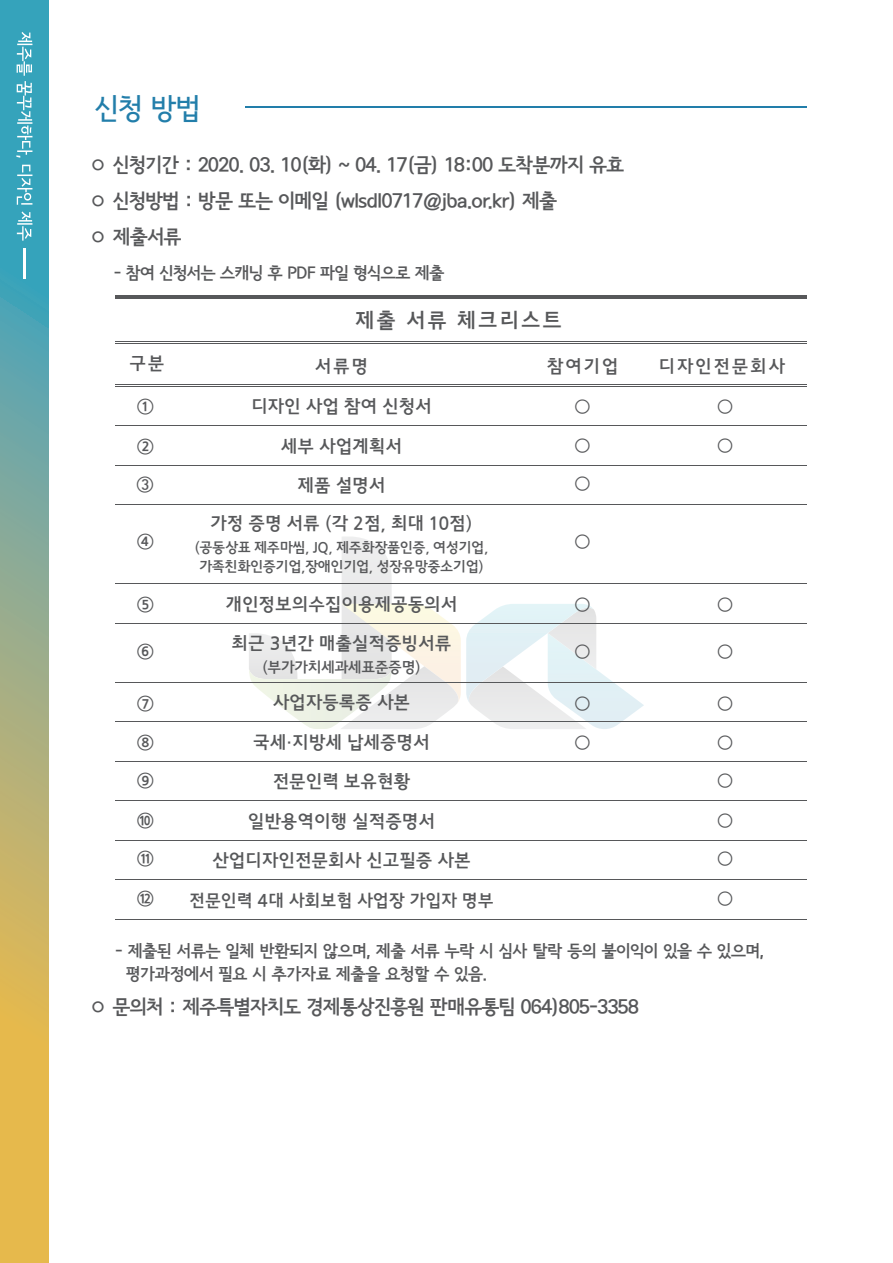
<style>
.page{position:relative;width:893px;height:1263px;background:#fff}
.page>*{position:absolute;margin:0;border:0;box-sizing:border-box;transform-origin:0 0}
.t1{font:28.5px "Seoul Namsan B";color:#227eaa}
.t2{font:21px "Jeju Gothic";letter-spacing:.1em;color:#57585a}
.t3{font:19.5px "Seoul Namsan EB";letter-spacing:-.025em;color:#57585a}
.t4{font:18px/38.2px "Jeju Gothic";color:#57585a;text-align:justify}
.t5{font:18px "Jeju Gothic";letter-spacing:.1em;color:#57585a}
.t6{font:18px "Seoul Namsan B";color:#57585a}
.t7{font:17.25px "Jeju Gothic";color:#57585a}
.t8{font:16.5px/22.5px "Seoul Namsan EB";letter-spacing:-.01em;color:#57585a}
.t9{font:15px "Jeju Gothic";letter-spacing:-.025em;color:#57585a}
.t10{font:14.25px/19.5px "Jeju Gothic";letter-spacing:-.025em;color:#57585a;text-align:center}
</style>
<div class="page">
<hr style="left:246px;top:106px;width:561px;height:2px;background:#227eaa">
<svg style="left:0;top:0;width:49px;height:1263px"></svg>
<svg style="left:16px;top:32px;width:16px;height:126px"></svg>
<svg style="left:17px;top:165px;width:15px;height:40px"></svg>
<svg style="left:17px;top:211px;width:15px;height:30px"></svg>
<hr style="left:24px;top:248px;width:2px;height:31px;background:#fff">
<svg style="left:249px;top:537px;width:395px;height:192px"></svg>
<hr style="left:115px;top:296px;width:692px;height:3px;background:#57585a">
<hr style="left:115px;top:343px;width:692px;height:1px;background:#57585a">
<hr style="left:115px;top:341px;width:692px;height:1px;background:#57585a">
<hr style="left:115px;top:425px;width:692px;height:1px;background:#57585a">
<hr style="left:115px;top:386px;width:692px;height:1px;background:#57585a">
<hr style="left:115px;top:384px;width:692px;height:1px;background:#57585a">
<hr style="left:115px;top:465px;width:692px;height:1px;background:#57585a">
<hr style="left:115px;top:504px;width:692px;height:1px;background:#57585a">
<hr style="left:115px;top:583px;width:692px;height:1px;background:#57585a">
<hr style="left:115px;top:623px;width:692px;height:1px;background:#57585a">
<hr style="left:115px;top:682px;width:692px;height:1px;background:#57585a">
<hr style="left:115px;top:721px;width:692px;height:1px;background:#57585a">
<hr style="left:115px;top:761px;width:692px;height:1px;background:#57585a">
<hr style="left:115px;top:800px;width:692px;height:1px;background:#57585a">
<hr style="left:115px;top:839px;width:692px;height:1px;background:#57585a">
<hr style="left:115px;top:879px;width:692px;height:1px;background:#57585a">
<hr style="left:115px;top:918px;width:692px;height:1px;background:#57585a">
<h1 class="t1" style="left:95px;top:94px;width:107px">신청 방법</h1>
<p class="t3" style="left:89px;top:155px;width:536px">○ 신청기간 : 2020. 03. 10(화) ~ 04. 17(금) 18:00 도착분까지 유효</p>
<p class="t3" style="left:89px;top:191px;width:469px">○ 신청방법 : 방문 또는 이메일 (wlsdl0717@jba.or.kr) 제출</p>
<p class="t3" style="left:89px;top:227px;width:94px">○ 제출서류</p>
<p class="t8" style="left:114px;top:263px;width:332px">- 참여 신청서는 스캐닝 후 PDF 파일 형식으로 제출</p>
<p class="t2" style="left:355px;top:311px;width:208px">제출 서류 체크리스트</p>
<p class="t4" style="left:129px;top:345px;width:36px">구분</p>
<p class="t4" style="left:315px;top:348px;width:55px">서류명</p>
<p class="t4" style="left:547px;top:348px;width:73px">참여기업</p>
<p class="t5" style="left:658px;top:358px;width:128px">디자인전문회사</p>
<p class="t4" style="left:137px;top:389px;width:18px">①</p>
<p class="t4" style="left:137px;top:428px;width:18px">②</p>
<p class="t6" style="left:137px;top:475px;width:18px">③</p>
<p class="t4" style="left:137px;top:524px;width:18px">④</p>
<p class="t4" style="left:137px;top:586px;width:18px">⑤</p>
<p class="t4" style="left:137px;top:633px;width:18px">⑥</p>
<p class="t4" style="left:137px;top:686px;width:18px">⑦<br>⑧<br>⑨</p>
<p class="t4" style="left:137px;top:802px;width:18px">⑩</p>
<p class="t4" style="left:137px;top:840px;width:18px">⑪</p>
<p class="t4" style="left:137px;top:880px;width:18px">⑫</p>
<p class="t4" style="left:251px;top:389px;width:182px">디자인 사업 참여 신청서</p>
<p class="t4" style="left:573px;top:389px;width:19px">○ ○ ○</p>
<p class="t4" style="left:210px;top:428px;width:264px;line-height:38.7px;text-align:center">세부 사업계획서<br>제품 설명서<br>가정 증명 서류 (각 2점, 최대 10점)</p>
<p class="t10" style="left:195px;top:538px;width:295px">(공동상표 제주마씸, JQ, 제주화장품인증, 여성기업, 가족친화인증기업,장애인기업, 성장유망중소기업)</p>
<p class="t4" style="left:226px;top:586px;width:233px;line-height:39.5px;text-align:center">개인정보의수집이용제공동의서 최근 3년간 매출실적증빙서류</p>
<p class="t9" style="left:262px;top:660px;width:160px">(부가가치세과세표준증명)</p>
<p class="t4" style="left:212px;top:684px;width:260px;line-height:39.5px;text-align:center">사업자등록증 사본<br>국세·지방세 납세증명서<br>전문인력 보유현황<br>일반용역이행 실적증명서 산업디자인전문회사 신고필증 사본</p>
<p class="t7" style="left:189px;top:892px;width:306px">전문인력 4대 사회보험 사업장 가입자 명부</p>
<p class="t4" style="left:573px;top:524px;width:19px">○</p>
<p class="t4" style="left:573px;top:586px;width:19px">○</p>
<p class="t4" style="left:573px;top:633px;width:19px">○</p>
<p class="t4" style="left:573px;top:686px;width:19px">○ ○</p>
<p class="t4" style="left:716px;top:389px;width:19px">○ ○</p>
<p class="t4" style="left:716px;top:586px;width:19px">○</p>
<p class="t4" style="left:716px;top:634px;width:19px">○</p>
<p class="t4" style="left:716px;top:686px;width:19px">○ ○ ○</p>
<p class="t4" style="left:716px;top:802px;width:19px">○ ○</p>
<p class="t4" style="left:716px;top:880px;width:19px">○</p>
<p class="t8" style="left:126px;top:941px;width:639px;text-indent:-11px">- 제출된 서류는 일체 반환되지 않으며, 제출 서류 누락 시 심사 탈락 등의 불이익이 있을 수 있으며, 평가과정에서 필요 시 추가자료 제출을 요청할 수 있음.</p>
<p class="t3" style="left:89px;top:997px;width:551px">○ 문의처 : 제주특별자치도 경제통상진흥원 판매유통팀 064)805-3358</p>
</div>
